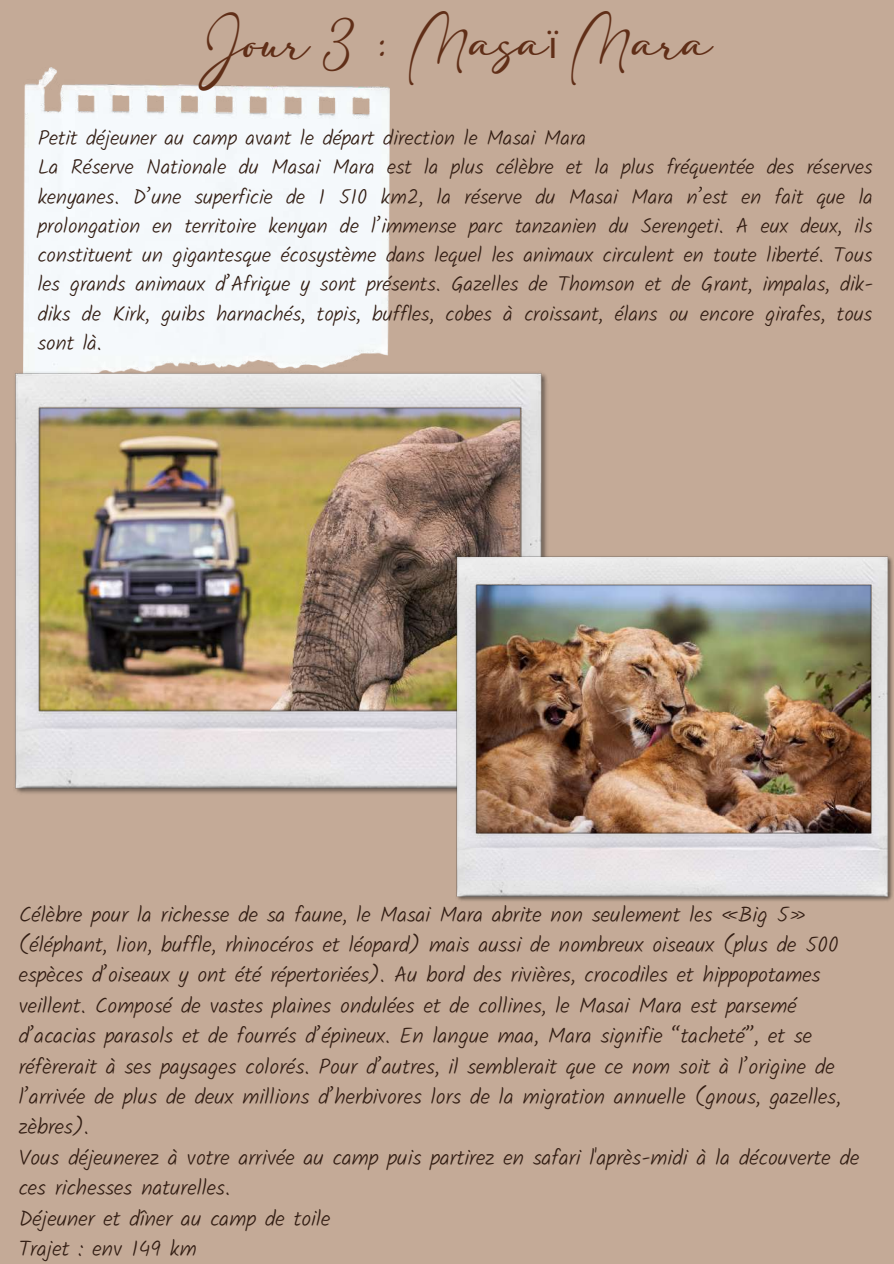
<style>
.page{position:relative;width:894px;height:1264px;background:#fff}
.page>*{position:absolute;margin:0;border:0;box-sizing:border-box;transform-origin:0 0}
.t1{font:37.5px "adelia";color:#602e17}
.t2{font:300 21.75px/30.5px "Kalam";color:#321d13}
.t3{font:300 21px/29.2px "Kalam";color:#321d13}
.s1{font-family:"Noto Sans"}
</style>
<div class="page">
<div style="left:0;top:0;width:893px;height:1263px;background:#c4aa97"></div>
<img style="left:23px;top:67px;width:366px;height:303px">
<img style="left:15px;top:370px;width:532px;height:424px">
<img style="left:455px;top:554px;width:438px;height:347px">
<h1 class="t1" style="left:199px;top:29px;width:514px">Jour 3 : Masa<span class="s1">ï</span> Mara</h1>
<p class="t3" style="left:38px;top:123px;width:836px">Petit déjeuner au camp avant le départ direction le Masai Mara<br>La Réserve Nationale du Masai Mara est la plus célèbre et la plus fréquentée des réserves kenyanes. D’une superficie de 1 510 km2, la réserve du Masai Mara n’est en fait que la prolongation en territoire kenyan de l’immense parc tanzanien du Serengeti. A eux deux, ils constituent un gigantesque écosystème dans lequel les animaux circulent en toute liberté. Tous les grands animaux d’Afrique y sont présents. Gazelles de Thomson et de Grant, impalas, dik&shy;diks de Kirk, guibs harnachés, topis, buffles, cobes à croissant, élans ou encore girafes, tous sont là.</p>
<p class="t2" style="left:19px;top:898px;width:841px">Célèbre pour la richesse de sa faune, le Masai Mara abrite non seulement les «Big 5» (éléphant, lion, buffle, rhinocéros et léopard) mais aussi de nombreux oiseaux (plus de 500 espèces d’oiseaux y ont été répertoriées). Au bord des rivières, crocodiles et hippopotames veillent. Composé de vastes plaines ondulées et de collines, le Masai Mara est parsemé d’acacias parasols et de fourrés d’épineux. En langue maa, Mara signifie “tacheté”, et se réfèrerait à ses paysages colorés. Pour d’autres, il semblerait que ce nom soit à l’origine de l’arrivée de plus de deux millions d’herbivores lors de la migration annuelle (gnous, gazelles, zèbres).<br>Vous déjeunerez à votre arrivée au camp puis partirez en safari l'après-midi à la découverte de ces richesses naturelles.<br>Déjeuner et dîner au camp de toile<br>Trajet : env 149 km</p>
</div>
